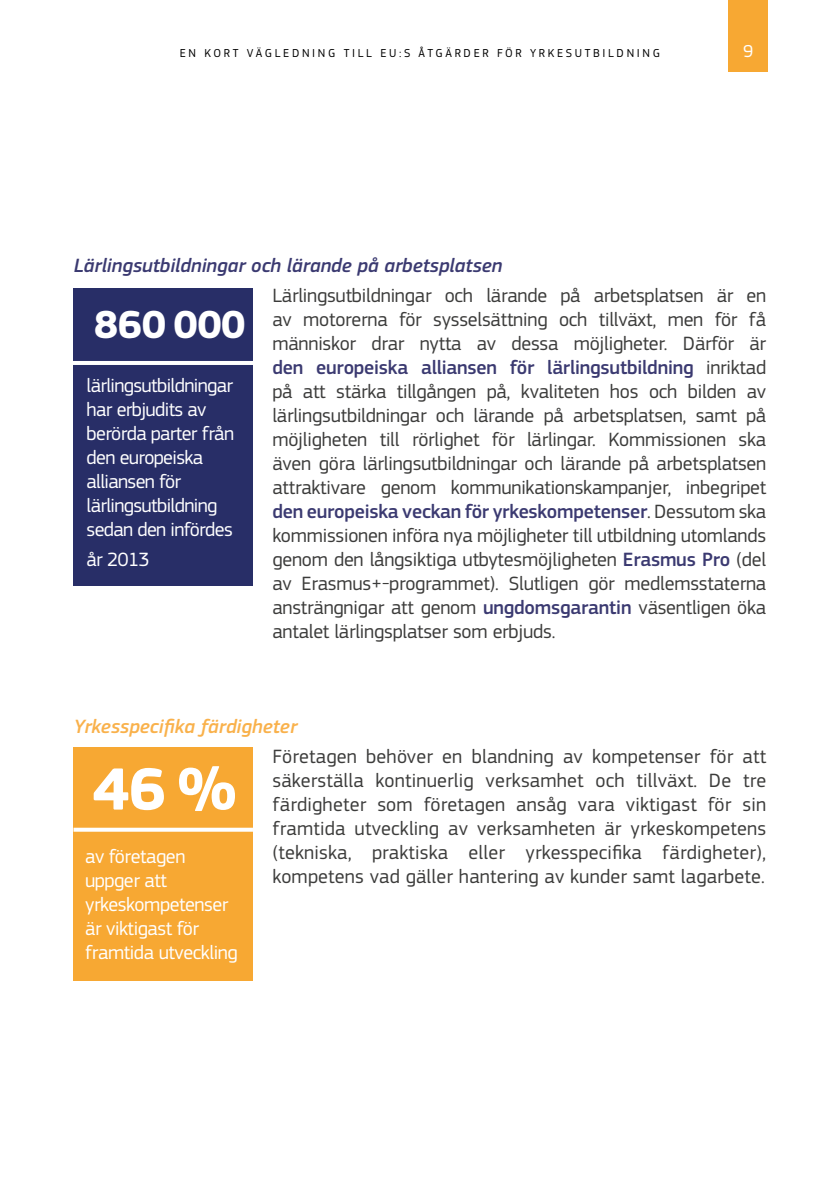
<style>
.page{position:relative;width:840px;height:1191px;background:#fff}
.page>*{position:absolute;margin:0;border:0;box-sizing:border-box;transform-origin:0 0}
.section_heading{font:700 62px "EC Square Sans Pro";color:#fff}
.section_heading-2{font:700 40.6px "EC Square Sans Pro";letter-spacing:-.01em;color:#fff}
.Body_text{font:20px/24px "EC Square Sans Pro";letter-spacing:-.005em;color:#3c3c3b;text-align:justify}
.section_heading-3{font:20px/24px "EC Square Sans Pro";letter-spacing:-.03em;color:#fff}
.Body_text-2{font:italic 500 20px "EC Square Sans Pro";color:#3b3a71}
.Body_text-3{font:italic 500 20px "EC Square Sans Pro";color:#f9b14b}
.t1{font:18px "EC Square Sans Pro";color:#fff}
.t2{font:12px "EC Square Sans Pro";letter-spacing:.22em;color:#000}
.s1{font-weight:500;color:#3b3a71}
</style>
<div class="page">
<div style="left:727px;top:0;width:40px;height:72px;background:#f7a833"></div>
<div style="left:73px;top:288px;width:180px;height:297px;background:#282e67"></div>
<div style="left:73px;top:747px;width:180px;height:233px;background:#f7a833"></div>
<hr style="left:68px;top:361px;width:190px;height:4px;background:#fff">
<svg style="left:73px;top:827px;width:180px;height:4px"></svg>
<p class="t2" style="left:180px;top:46px;width:481px">EN KORT VÄGLEDNING TILL EU:S ÅTGÄRDER FÖR YRKESUTBILDNING</p>
<p class="t1" style="left:742px;top:40px;width:12px">9</p>
<p class="Body_text-2" style="left:74px;top:254px;width:430px">Lärlingsutbildningar och lärande på arbetsplatsen</p>
<p class="Body_text" style="left:272px;top:283px;width:495px">Lärlingsutbildningar och lärande på arbetsplatsen är en av motorerna för sysselsättning och tillväxt, men för få människor drar nytta av dessa möjligheter. Därför är <span class="s1">den europeiska alliansen för lärlingsutbildning</span> inriktad på att stärka tillgången på, kvaliteten hos och bilden av lärlingsutbildningar och lärande på arbetsplatsen, samt på möjligheten till rörlighet för lärlingar. Kommissionen ska även göra lärlingsutbildningar och lärande på arbetsplatsen attraktivare genom kommunikationskampanjer, inbegripet <span class="s1">den europeiska veckan för yrkeskompetenser</span>. Dessutom ska kommissionen införa nya möjligheter till utbildning utomlands genom den långsiktiga utbytesmöjligheten <span class="s1">Erasmus Pro</span> (del av Erasmus+-programmet). Slutligen gör medlemsstaterna ansträngnigar att genom <span class="s1">ungdomsgarantin</span> väsentligen öka antalet lärlingsplatser som erbjuds.</p>
<h2 class="section_heading-2" style="left:94px;top:300px;width:153px">860 000</h2>
<h2 class="section_heading-3" style="left:86px;top:373px;width:149px">lärlingsutbildningar har erbjudits av berörda parter från den europeiska alliansen för lärlingsutbildning sedan den infördes</h2>
<h2 class="section_heading-3" style="left:86px;top:547px;width:65px">år 2013</h2>
<p class="Body_text-3" style="left:74px;top:714px;width:225px">Yrkesspecifika färdigheter</p>
<p class="Body_text" style="left:272px;top:744px;width:495px">Företagen behöver en blandning av kompetenser för att säkerställa kontinuerlig verksamhet och tillväxt. De tre färdigheter som företagen ansåg vara viktigast för sin framtida utveckling av verksamheten är yrkeskompetens (tekniska, praktiska eller yrkesspecifika färdigheter), kompetens vad gäller hantering av kunder samt lagarbete.</p>
<h2 class="section_heading" style="left:92px;top:752px;width:146px">46 %</h2>
<h2 class="section_heading-3" style="left:85px;top:844px;width:154px">av företagen uppger att yrkeskompetenser är viktigast för framtida utveckling</h2>
</div>
